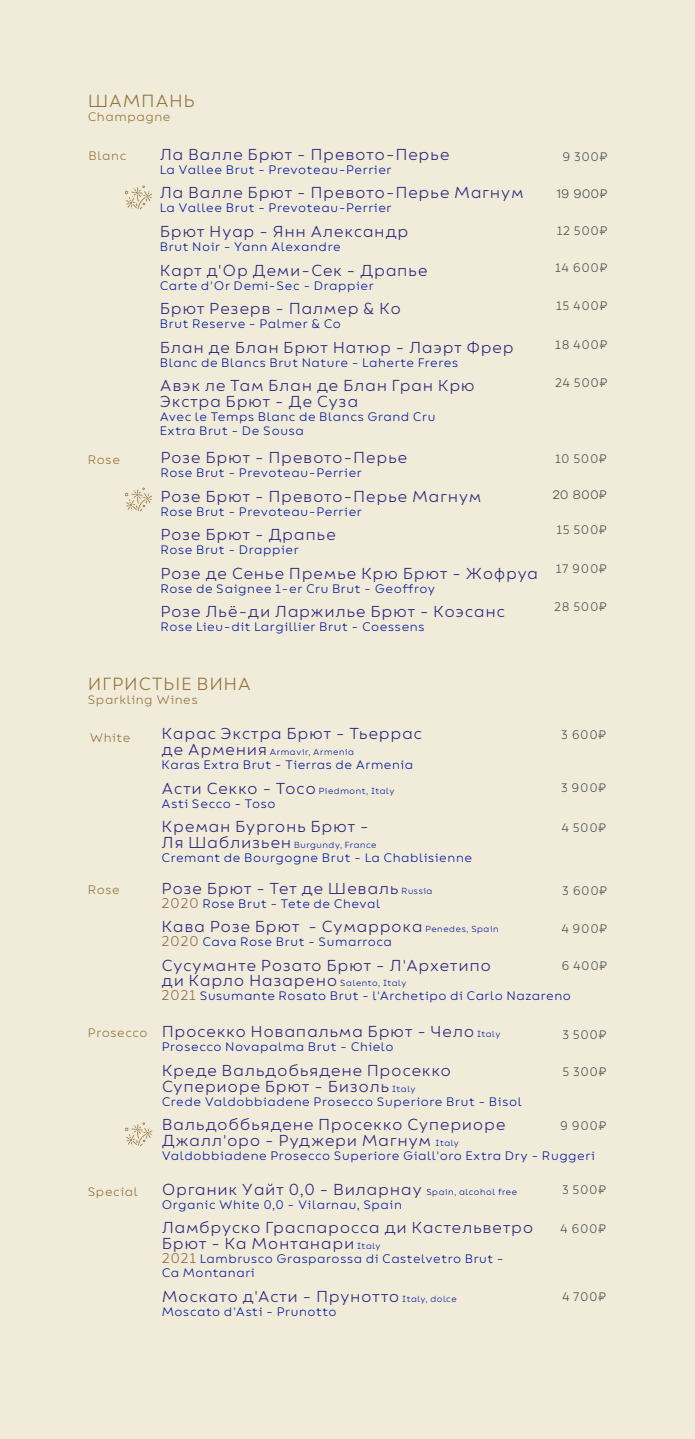
<style>
.page{position:relative;width:695px;height:1439px;background:#fff}
.page>*{position:absolute;margin:0;border:0;box-sizing:border-box;transform-origin:0 0}
.t1{font:17.5px "Bion";letter-spacing:-.005em;color:#95743f}
.t2{font:15.75px/15.8px "Bion";letter-spacing:-.005em;color:#2a277e}
.t3{font:12.25px/14px "Bion";letter-spacing:-.005em;color:#00199f}
.t4{font:12.25px "Bion";color:#4a5053}
.t5{font:12.25px "Bion";letter-spacing:-.005em;color:#94733e}
.t6{font:12.25px "Steppe";color:#4a5053}
.t7{font:8.75px "Bion";letter-spacing:-.005em;color:#00199f}
.s1{font-family:"Steppe"}
.s2{font-size:15.75px;color:#2a277e}
.s3{font-size:8.75px;color:#00199f}
.s4{font-size:14px;color:#8e6d4b}
</style>
<div class="page">
<div style="left:0;top:0;width:694px;height:1439px;background:#f1ecd9"></div>
<svg style="left:125px;top:185px;width:27px;height:24px"></svg>
<svg style="left:125px;top:487px;width:27px;height:24px"></svg>
<svg style="left:125px;top:1122px;width:27px;height:24px"></svg>
<p class="t1" style="left:87px;top:91px;width:110px">ШАМПАНЬ</p>
<p class="t5" style="left:87px;top:110px;width:85px">Champagne</p>
<p class="t5" style="left:88px;top:149px;width:40px">Blanc</p>
<p class="t2" style="left:159px;top:147px;width:292px">Ла Валле Брют - Превото-Перье</p>
<p class="t3" style="left:159px;top:163px;width:234px">La Vallee Brut - Prevoteau-Perrier</p>
<p class="t2" style="left:159px;top:186px;width:366px">Ла Валле Брют - Превото-Перье Магнум</p>
<p class="t3" style="left:159px;top:201px;width:234px">La Vallee Brut - Prevoteau-Perrier</p>
<p class="t2" style="left:159px;top:224px;width:251px">Брют Нуар - Янн Александр</p>
<p class="t3" style="left:159px;top:240px;width:183px">Brut Noir - Yann Alexandre</p>
<p class="t2" style="left:159px;top:263px;width:270px">Карт д'Ор Деми-Сек - Драпье</p>
<p class="t3" style="left:159px;top:278px;width:216px">Carte d'Or Demi-Sec - Drappier</p>
<p class="t2" style="left:159px;top:301px;width:243px">Брют Резерв - Палмер &amp; Ко</p>
<p class="t3" style="left:159px;top:317px;width:183px">Brut Reserve - Palmer &amp; Co</p>
<p class="t2" style="left:159px;top:340px;width:356px">Блан де Блан Брют Натюр - Лаэрт Фрер</p>
<p class="t3" style="left:159px;top:355px;width:300px">Blanc de Blancs Brut Nature - Laherte Freres</p>
<p class="t2" style="left:159px;top:378px;width:317px">Авэк ле Там Блан де Блан Гран Крю<br>Экстра Брют - Де Суза</p>
<p class="t3" style="left:159px;top:410px;width:277px">Avec le Temps Blanc de Blancs Grand Cru<br>Extra Brut - De Sousa</p>
<p class="t4" style="left:562px;top:150px;width:47px">9 300<span class="s1">₽</span></p>
<p class="t6" style="left:556px;top:186px;width:53px">19 900₽</p>
<p class="t4" style="left:556px;top:224px;width:53px">12 500<span class="s1">₽</span></p>
<p class="t4" style="left:555px;top:260px;width:54px">14 600<span class="s1">₽</span></p>
<p class="t4" style="left:555px;top:299px;width:53px">15 400<span class="s1">₽</span></p>
<p class="t4" style="left:555px;top:337px;width:54px">18 400<span class="s1">₽</span></p>
<p class="t4" style="left:554px;top:376px;width:54px">24 500<span class="s1">₽</span></p>
<p class="t5" style="left:87px;top:453px;width:34px">Rose</p>
<p class="t2" style="left:160px;top:450px;width:249px">Розе Брют - Превото-Перье</p>
<p class="t3" style="left:160px;top:466px;width:204px">Rose Brut - Prevoteau-Perrier</p>
<p class="t2" style="left:160px;top:489px;width:323px">Розе Брют - Превото-Перье Магнум</p>
<p class="t3" style="left:160px;top:505px;width:204px">Rose Brut - Prevoteau-Perrier</p>
<p class="t2" style="left:160px;top:527px;width:178px">Розе Брют - Драпье</p>
<p class="t3" style="left:160px;top:543px;width:140px">Rose Brut - Drappier</p>
<p class="t2" style="left:160px;top:566px;width:380px">Розе де Сенье Премье Крю Брют - Жофруа</p>
<p class="t3" style="left:160px;top:582px;width:277px">Rose de Saignee 1-er Cru Brut - Geoffroy</p>
<p class="t2" style="left:160px;top:604px;width:347px">Розе Льё-ди Ларжилье Брют - Коэсанс</p>
<p class="t3" style="left:160px;top:620px;width:266px">Rose Lieu-dit Largillier Brut - Coessens</p>
<p class="t4" style="left:554px;top:451px;width:54px">10 500<span class="s1">₽</span></p>
<p class="t6" style="left:552px;top:488px;width:56px">20 800₽</p>
<p class="t4" style="left:556px;top:523px;width:53px">15 500<span class="s1">₽</span></p>
<p class="t4" style="left:555px;top:562px;width:53px">17 900<span class="s1">₽</span></p>
<p class="t4" style="left:554px;top:600px;width:55px">28 500<span class="s1">₽</span></p>
<p class="t1" style="left:87px;top:674px;width:166px">ИГРИСТЫЕ ВИНА</p>
<p class="t5" style="left:87px;top:692px;width:112px">Sparkling Wines</p>
<p class="t5" style="left:89px;top:730px;width:43px">White</p>
<p class="t2" style="left:161px;top:726px;width:263px">Карас Экстра Брют - Тьеррас</p>
<p class="t7" style="left:161px;top:747px;width:194px"><span class="s2">де Армения</span> Armavir, Armenia</p>
<p class="t3" style="left:161px;top:758px;width:254px">Karas Extra Brut - Tierras de Armenia</p>
<p class="t2" style="left:161px;top:781px;width:235px">Асти Секко - Тосо <span class="s3">Piedmont, Italy</span></p>
<p class="t3" style="left:161px;top:797px;width:116px">Asti Secco - Toso</p>
<p class="t2" style="left:161px;top:819px;width:209px">Креман Бургонь Брют -</p>
<p class="t7" style="left:161px;top:840px;width:217px"><span class="s2">Ля Шаблизьен</span> Burgundy, France</p>
<p class="t3" style="left:161px;top:851px;width:312px">Cremant de Bourgogne Brut - La Chablisienne</p>
<p class="t4" style="left:560px;top:728px;width:47px">3 600<span class="s1">₽</span></p>
<p class="t4" style="left:560px;top:780px;width:47px">3 900<span class="s1">₽</span></p>
<p class="t4" style="left:561px;top:820px;width:47px">4 500<span class="s1">₽</span></p>
<p class="t5" style="left:87px;top:882px;width:34px">Rose</p>
<p class="t2" style="left:161px;top:880px;width:273px">Розе Брют - Тет де Шеваль <span class="s3">Russia</span></p>
<p class="t3" style="left:161px;top:896px;width:221px"><span class="s4">2020</span> Rose Brut - Tete de Cheval</p>
<p class="t2" style="left:161px;top:919px;width:339px">Кава Розе Брют - Сумаррока <span class="s3">Penedes, Spain</span></p>
<p class="t3" style="left:161px;top:935px;width:232px"><span class="s4">2020</span> Cava Rose Brut - Sumarroca</p>
<p class="t2" style="left:161px;top:957px;width:331px">Сусуманте Розато Брют - Л'Архетипо ди Карло Назарено <span class="s3">Salento, Italy</span></p>
<p class="t3" style="left:161px;top:989px;width:411px"><span class="s4">2021</span> Susumante Rosato Brut - l'Archetipo di Carlo Nazareno</p>
<p class="t4" style="left:561px;top:884px;width:47px">3 600<span class="s1">₽</span></p>
<p class="t4" style="left:561px;top:922px;width:48px">4 900<span class="s1">₽</span></p>
<p class="t4" style="left:561px;top:959px;width:48px">6 400<span class="s1">₽</span></p>
<p class="t5" style="left:87px;top:1026px;width:62px">Prosecco</p>
<p class="t2" style="left:161px;top:1024px;width:341px">Просекко Новапальма Брют - Чело <span class="s3">Italy</span></p>
<p class="t3" style="left:161px;top:1040px;width:234px">Prosecco Novapalma Brut - Chielo</p>
<p class="t2" style="left:161px;top:1063px;width:291px">Креде Вальдобьядене Просекко<br>Супериоре Брют - Бизоль <span class="s3">Italy</span></p>
<p class="t3" style="left:161px;top:1094px;width:362px">Crede Valdobbiadene Prosecco Superiore Brut - Bisol</p>
<p class="t2" style="left:161px;top:1117px;width:346px">Вальдоббьядене Просекко Супериоре<br>Джалл'оро - Руджери Магнум <span class="s3">Italy</span></p>
<p class="t3" style="left:161px;top:1149px;width:435px">Valdobbiadene Prosecco Superiore Giall'oro Extra Dry - Ruggeri</p>
<p class="t4" style="left:562px;top:1027px;width:46px">3 500<span class="s1">₽</span></p>
<p class="t4" style="left:562px;top:1064px;width:46px">5 300<span class="s1">₽</span></p>
<p class="t4" style="left:559px;top:1118px;width:48px">9 900<span class="s1">₽</span></p>
<p class="t5" style="left:87px;top:1185px;width:52px">Special</p>
<p class="t2" style="left:161px;top:1182px;width:357px">Органик Уайт 0,0 - Виларнау <span class="s3">Spain, alcohol free</span></p>
<p class="t3" style="left:161px;top:1198px;width:242px">Organic White 0,0 - Vilarnau, Spain</p>
<p class="t2" style="left:161px;top:1220px;width:374px">Ламбруско Граспаросса ди Кастельветро<br>Брют - Ка Монтанари <span class="s3">Italy</span></p>
<p class="t3" style="left:161px;top:1252px;width:344px"><span class="s4">2021</span> Lambrusco Grasparossa di Castelvetro Brut -<br>Ca Montanari</p>
<p class="t2" style="left:161px;top:1288px;width:297px">Москато д'Асти - Прунотто <span class="s3">Italy, dolce</span></p>
<p class="t3" style="left:161px;top:1304px;width:177px">Moscato d'Asti - Prunotto</p>
<p class="t4" style="left:561px;top:1183px;width:46px">3 500<span class="s1">₽</span></p>
<p class="t4" style="left:560px;top:1222px;width:48px">4 600<span class="s1">₽</span></p>
<p class="t4" style="left:561px;top:1290px;width:46px">4 700<span class="s1">₽</span></p>
</div>
